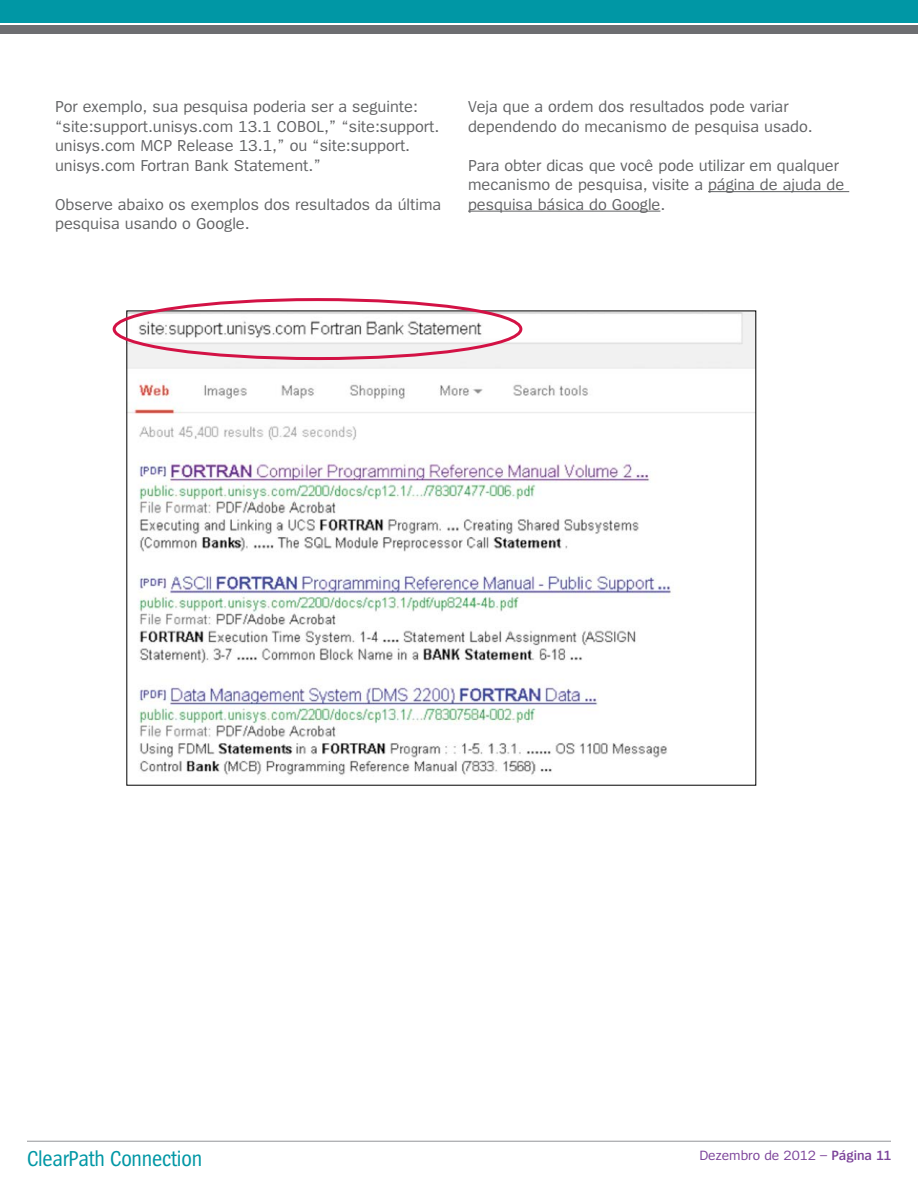
<style>
.page{position:relative;width:918px;height:1188px;background:#fff}
.page>*{position:absolute;margin:0;border:0;box-sizing:border-box;transform-origin:0 0}
.t1{font:22.5px "Spiegel Cd";letter-spacing:-.01em;color:#0097a5}
.t2{font:16.5px/19.5px "Spiegel";color:#636466}
.t3{font:13.95px "Spiegel";color:#7c439a}
.s1{font-weight:600}
</style>
<div class="page">
<div style="left:0;top:0;width:918px;height:22px;background:#0097a5"></div>
<div style="left:0;top:25px;width:918px;height:9px;background:#6d6e71"></div>
<hr style="left:27px;top:1141px;width:864px;height:1px;background:#939598">
<hr style="left:708px;top:191px;width:141px;height:1px;background:#636466">
<hr style="left:468px;top:211px;width:192px;height:1px;background:#636466">
<img style="left:128px;top:312px;width:626px;height:464px">
<div style="left:113px;top:298px;width:409px;height:62px;border:3px solid #d31245;border-radius:50%"></div>
<p class="t2" style="left:55px;top:97px;width:386px">Por exemplo, sua pesquisa poderia ser a seguinte: “site:support.unisys.com 13.1 COBOL,” “site:support. unisys.com MCP Release 13.1,” ou “site:support. unisys.com Fortran Bank Statement.”</p>
<p class="t2" style="left:55px;top:195px;width:388px">Observe abaixo os exemplos dos resultados da última pesquisa usando o Google.</p>
<p class="t2" style="left:468px;top:97px;width:346px">Veja que a ordem dos resultados pode variar dependendo do mecanismo de pesquisa usado.</p>
<p class="t2" style="left:468px;top:156px;width:378px">Para obter dicas que você pode utilizar em qualquer mecanismo de pesquisa, visite a página de ajuda de pesquisa básica do Google.</p>
<h1 class="t1" style="left:27px;top:1148px;width:177px">ClearPath Connection</h1>
<p class="t3" style="left:699px;top:1148px;width:193px">Dezembro de 2012 – <span class="s1">Página 11</span></p>
</div>
